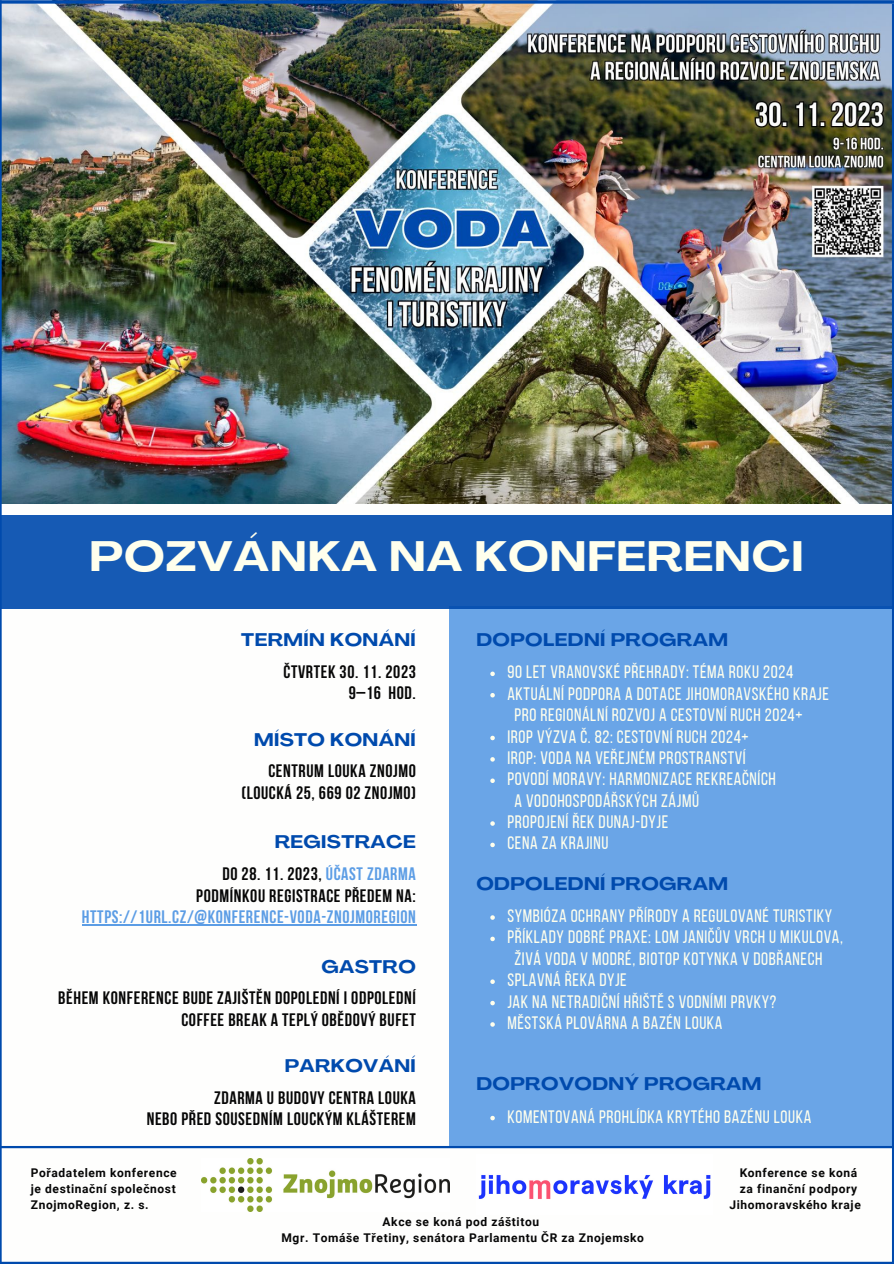
<style>
.page{position:relative;width:894px;height:1264px;background:#fff}
.page>*{position:absolute;margin:0;border:0;box-sizing:border-box;transform-origin:0 0}
.t1{font:700 expanded 42px "Agrandir";letter-spacing:.025em;color:#ffffed}
.t2{font:18px "Bebas Neue";letter-spacing:.035em;color:#ffffed}
.t3{font:700 18px "Bebas Neue";letter-spacing:.035em;color:#070707}
.t4{font:700 expanded 18px "Agrandir";letter-spacing:.025em;color:#004aad}
.t5{font:700 18px "Bebas Neue";letter-spacing:.035em;color:#5c9de5}
.t6{font:700 12px "Roboto";letter-spacing:.05em;color:#070707}
.s1{color:#5c9de5}
</style>
<div class="page">
<div style="left:449px;top:606px;width:444px;height:540px;background:#6aa5e7"></div>
<div style="left:0;top:515px;width:893px;height:93px;background:#165ab4"></div>
<img style="left:478px;top:1175px;width:233px;height:24px">
<img style="left:201px;top:1158px;width:248px;height:53px">
<img style="left:2px;top:4px;width:889px;height:499px">
<hr style="left:0;top:1145px;width:893px;height:3px;background:#004aad">
<hr style="left:82px;top:924px;width:334px;height:1px;background:#5c9de5">
<svg style="left:490px;top:671px;width:4px;height:5px"></svg>
<svg style="left:490px;top:693px;width:4px;height:4px"></svg>
<svg style="left:490px;top:735px;width:4px;height:5px"></svg>
<svg style="left:490px;top:757px;width:4px;height:4px"></svg>
<svg style="left:490px;top:778px;width:4px;height:5px"></svg>
<svg style="left:490px;top:821px;width:4px;height:4px"></svg>
<svg style="left:490px;top:842px;width:4px;height:5px"></svg>
<svg style="left:490px;top:915px;width:4px;height:4px"></svg>
<svg style="left:490px;top:936px;width:4px;height:5px"></svg>
<svg style="left:490px;top:979px;width:4px;height:4px"></svg>
<svg style="left:490px;top:1000px;width:4px;height:5px"></svg>
<svg style="left:490px;top:1022px;width:4px;height:4px"></svg>
<svg style="left:490px;top:1115px;width:4px;height:5px"></svg>
<hr style="left:0;top:1261px;width:893px;height:2px;background:#004aad">
<svg style="left:2px;top:0;width:891px;height:4px;background:#1354a9"></svg>
<hr style="left:891px;top:4px;width:2px;height:1259px;background:#004aad">
<hr style="left:0;top:0;width:2px;height:1263px;background:#004aad">
<p class="t1" style="left:89px;top:540px;width:715px">POZVÁNKA NA KONFERENCI</p>
<p class="t4" style="left:241px;top:632px;width:176px">TERMÍN KONÁNÍ</p>
<p class="t3" style="left:283px;top:664px;width:134px">ČTVRTEK 30. 11. 2023</p>
<p class="t3" style="left:348px;top:686px;width:69px">9–16 HOD.</p>
<p class="t4" style="left:254px;top:732px;width:163px">MÍSTO KONÁNÍ</p>
<p class="t3" style="left:268px;top:764px;width:149px">CENTRUM LOUKA ZNOJMO</p>
<p class="t3" style="left:241px;top:785px;width:176px">(LOUCKÁ 25, 669 02 ZNOJMO)</p>
<p class="t4" style="left:274px;top:834px;width:143px">REGISTRACE</p>
<p class="t3" style="left:222px;top:866px;width:195px">DO 28. 11. 2023, <span class="s1">ÚČAST ZDARMA</span></p>
<p class="t3" style="left:196px;top:888px;width:221px">PODMÍNKOU REGISTRACE PŘEDEM NA:</p>
<p class="t5" style="left:82px;top:909px;width:335px">HTTPS://1URL.CZ/@KONFERENCE-VODA-ZNOJMOREGION</p>
<p class="t4" style="left:321px;top:959px;width:96px">GASTRO</p>
<p class="t3" style="left:58px;top:990px;width:359px">BĚHEM KONFERENCE BUDE ZAJIŠTĚN DOPOLEDNÍ I ODPOLEDNÍ</p>
<p class="t3" style="left:181px;top:1012px;width:236px">COFFEE BREAK A TEPLÝ OBĚDOVÝ BUFET</p>
<p class="t4" style="left:284px;top:1058px;width:133px">PARKOVÁNÍ</p>
<p class="t3" style="left:214px;top:1090px;width:203px">ZDARMA U BUDOVY CENTRA LOUKA</p>
<p class="t3" style="left:147px;top:1111px;width:270px">NEBO PŘED SOUSEDNÍM LOUCKÝM KLÁŠTEREM</p>
<p class="t6" style="left:31px;top:1165px;width:147px">Pořadatelem konference</p>
<p class="t6" style="left:31px;top:1181px;width:146px">je destinační společnost</p>
<p class="t6" style="left:31px;top:1197px;width:119px">ZnojmoRegion, z. s.</p>
<p class="t4" style="left:476px;top:632px;width:253px">DOPOLEDNÍ PROGRAM</p>
<p class="t2" style="left:507px;top:665px;width:287px">90 LET VRANOVSKÉ PŘEHRADY: TÉMA ROKU 2024</p>
<p class="t2" style="left:507px;top:686px;width:323px">AKTUÁLNÍ PODPORA A DOTACE JIHOMORAVSKÉHO KRAJE</p>
<p class="t2" style="left:514px;top:707px;width:289px">PRO REGIONÁLNÍ ROZVOJ A CESTOVNÍ RUCH 2024+</p>
<p class="t2" style="left:507px;top:729px;width:242px">IROP VÝZVA Č. 82: CESTOVNÍ RUCH 2024+</p>
<p class="t2" style="left:507px;top:750px;width:240px">IROP: VODA NA VEŘEJNÉM PROSTRANSTVÍ</p>
<p class="t2" style="left:507px;top:771px;width:270px">POVODÍ MORAVY: HARMONIZACE REKREAČNÍCH</p>
<p class="t2" style="left:507px;top:814px;width:162px">PROPOJENÍ ŘEK DUNAJ-DYJE</p>
<p class="t2" style="left:507px;top:836px;width:102px">CENA ZA KRAJINU</p>
<p class="t2" style="left:514px;top:793px;width:186px">A VODOHOSPODÁŘSKÝCH ZÁJMŮ</p>
<p class="t4" style="left:476px;top:876px;width:253px">ODPOLEDNÍ PROGRAM</p>
<p class="t2" style="left:507px;top:908px;width:326px">SYMBIÓZA OCHRANY PŘÍRODY A REGULOVANÉ TURISTIKY</p>
<p class="t2" style="left:507px;top:929px;width:337px">PŘÍKLADY DOBRÉ PRAXE: LOM JANIČŮV VRCH U MIKULOVA,</p>
<p class="t2" style="left:507px;top:972px;width:121px">SPLAVNÁ ŘEKA DYJE</p>
<p class="t2" style="left:507px;top:994px;width:270px">JAK NA NETRADIČNÍ HŘIŠTĚ S VODNÍMI PRVKY?</p>
<p class="t2" style="left:507px;top:1015px;width:216px">MĚSTSKÁ PLOVÁRNA A BAZÉN LOUKA</p>
<p class="t2" style="left:514px;top:951px;width:309px">ŽIVÁ VODA V MODRÉ, BIOTOP KOTYNKA V DOBŘANECH</p>
<p class="t4" style="left:476px;top:1076px;width:286px">DOPROVODNÝ PROGRAM</p>
<p class="t2" style="left:507px;top:1109px;width:305px">KOMENTOVANÁ PROHLÍDKA KRYTÉHO BAZÉNU LOUKA</p>
<p class="t6" style="left:739px;top:1165px;width:119px">Konference se koná</p>
<p class="t6" style="left:739px;top:1181px;width:119px">za finanční podpory</p>
<p class="t6" style="left:729px;top:1197px;width:133px">Jihomoravského kraje</p>
<p class="t6" style="left:382px;top:1214px;width:158px">Akce se koná pod záštitou</p>
<p class="t6" style="left:281px;top:1230px;width:364px">Mgr. Tomáše Třetiny, senátora Parlamentu ČR za Znojemsko</p>
</div>
